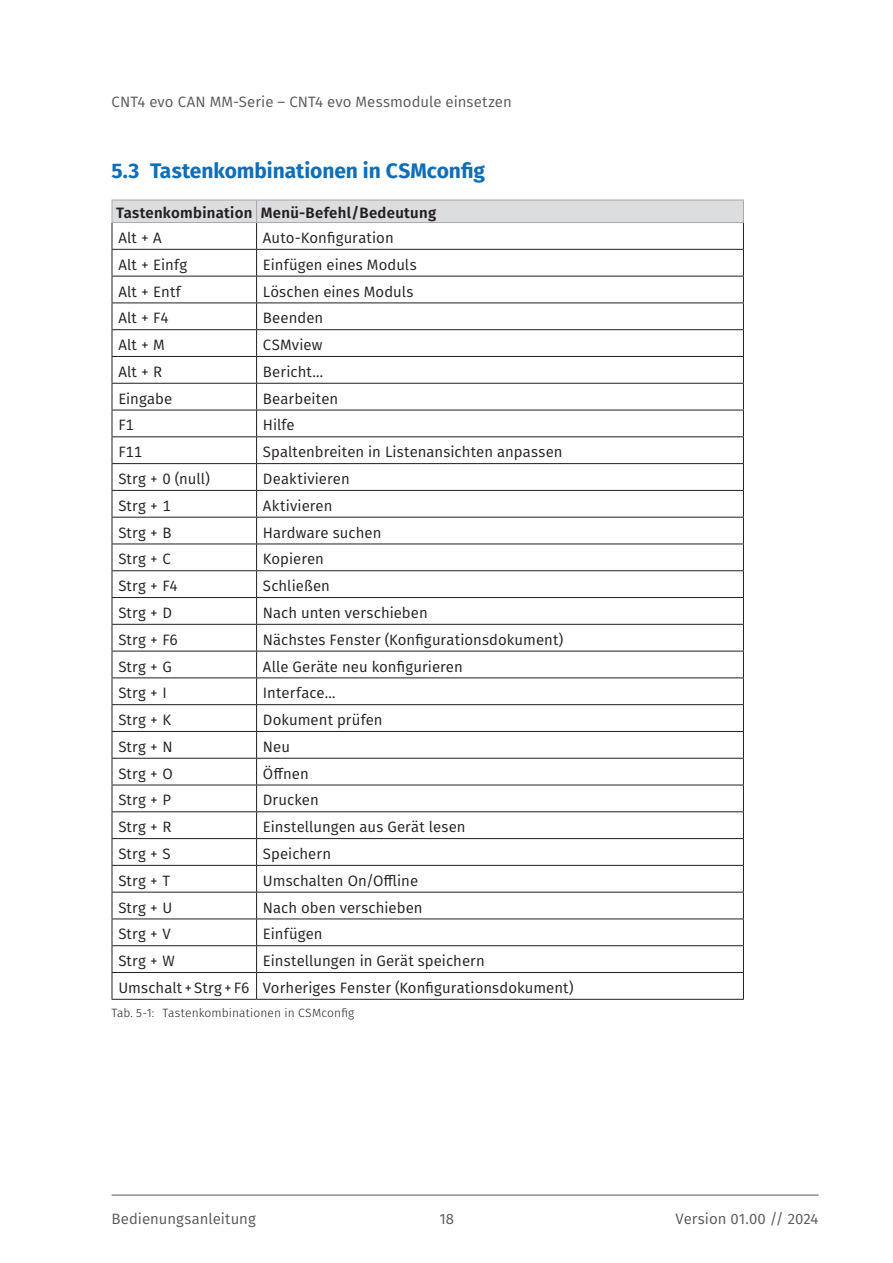
<style>
.page{position:relative;width:893px;height:1263px;background:#fff}
.page>*{position:absolute;margin:0;border:0;box-sizing:border-box;transform-origin:0 0}
.t1{font:700 21px "Fira Sans";color:#0f6eb8}
.Text_Tabelle{font:15px "Fira Sans";letter-spacing:.005em;color:#231f20}
.t2{font:15px "Fira Sans";letter-spacing:.005em;color:#57585a}
.Tabelle_einfach_Headline{font:600 15px "Fira Sans";letter-spacing:.02em;color:#231f20}
.t3{font:300 12px "Fira Sans";letter-spacing:.01em;color:#231f20}
</style>
<div class="page">
<hr style="left:112px;top:1195px;width:707px;height:1px;background:#57585a">
<hr style="left:112px;top:999px;width:145px;height:1px;background:#231f20">
<hr style="left:257px;top:999px;width:487px;height:1px;background:#231f20">
<svg style="left:112px;top:200px;width:632px;height:799px"></svg>
<p class="t2" style="left:112px;top:91px;width:402px">CNT4 evo CAN MM-Serie – CNT4 evo Messmodule einsetzen</p>
<p class="t1" style="left:112px;top:153px;width:375px">5.3 Tastenkombinationen in CSMconfig</p>
<p class="Tabelle_einfach_Headline" style="left:116px;top:201px;width:138px">Tastenkombination</p>
<p class="Tabelle_einfach_Headline" style="left:261px;top:201px;width:177px">Menü-Befehl/Bedeutung</p>
<p class="Text_Tabelle" style="left:118px;top:227px;width:45px">Alt + A</p>
<p class="Text_Tabelle" style="left:263px;top:227px;width:132px">Auto-Konfiguration</p>
<p class="Text_Tabelle" style="left:118px;top:253px;width:70px">Alt + Einfg</p>
<p class="Text_Tabelle" style="left:263px;top:253px;width:155px">Einfügen eines Moduls</p>
<p class="Text_Tabelle" style="left:118px;top:280px;width:64px">Alt + Entf</p>
<p class="Text_Tabelle" style="left:263px;top:280px;width:152px">Löschen eines Moduls</p>
<p class="Text_Tabelle" style="left:118px;top:307px;width:52px">Alt + F4</p>
<p class="Text_Tabelle" style="left:263px;top:307px;width:62px">Beenden</p>
<p class="Text_Tabelle" style="left:118px;top:334px;width:48px">Alt + M</p>
<p class="Text_Tabelle" style="left:263px;top:334px;width:61px">CSMview</p>
<p class="Text_Tabelle" style="left:118px;top:360px;width:45px">Alt + R</p>
<p class="Text_Tabelle" style="left:263px;top:360px;width:62px">Bericht…</p>
<p class="Text_Tabelle" style="left:118px;top:387px;width:55px">Eingabe</p>
<p class="Text_Tabelle" style="left:263px;top:387px;width:77px">Bearbeiten</p>
<p class="Text_Tabelle" style="left:118px;top:414px;width:17px">F1</p>
<p class="Text_Tabelle" style="left:263px;top:414px;width:33px">Hilfe</p>
<p class="Text_Tabelle" style="left:118px;top:441px;width:25px">F11</p>
<p class="Text_Tabelle" style="left:263px;top:441px;width:301px">Spaltenbreiten in Listenansichten anpassen</p>
<p class="Text_Tabelle" style="left:118px;top:468px;width:93px">Strg + 0 (null)</p>
<p class="Text_Tabelle" style="left:263px;top:468px;width:88px">Deaktivieren</p>
<p class="Text_Tabelle" style="left:118px;top:494px;width:54px">Strg + 1</p>
<p class="Text_Tabelle" style="left:263px;top:494px;width:71px">Aktivieren</p>
<p class="Text_Tabelle" style="left:118px;top:521px;width:55px">Strg + B</p>
<p class="Text_Tabelle" style="left:263px;top:521px;width:120px">Hardware suchen</p>
<p class="Text_Tabelle" style="left:118px;top:548px;width:54px">Strg + C</p>
<p class="Text_Tabelle" style="left:263px;top:548px;width:63px">Kopieren</p>
<p class="Text_Tabelle" style="left:118px;top:575px;width:61px">Strg + F4</p>
<p class="Text_Tabelle" style="left:263px;top:575px;width:69px">Schließen</p>
<p class="Text_Tabelle" style="left:118px;top:601px;width:55px">Strg + D</p>
<p class="Text_Tabelle" style="left:263px;top:601px;width:166px">Nach unten verschieben</p>
<p class="Text_Tabelle" style="left:118px;top:628px;width:61px">Strg + F6</p>
<p class="Text_Tabelle" style="left:263px;top:628px;width:302px">Nächstes Fenster (Konfigurationsdokument)</p>
<p class="Text_Tabelle" style="left:118px;top:655px;width:55px">Strg + G</p>
<p class="Text_Tabelle" style="left:263px;top:655px;width:201px">Alle Geräte neu konfigurieren</p>
<p class="Text_Tabelle" style="left:118px;top:682px;width:50px">Strg + I</p>
<p class="Text_Tabelle" style="left:263px;top:682px;width:74px">Interface…</p>
<p class="Text_Tabelle" style="left:118px;top:709px;width:54px">Strg + K</p>
<p class="Text_Tabelle" style="left:263px;top:709px;width:121px">Dokument prüfen</p>
<p class="Text_Tabelle" style="left:118px;top:735px;width:56px">Strg + N</p>
<p class="Text_Tabelle" style="left:263px;top:735px;width:29px">Neu</p>
<p class="Text_Tabelle" style="left:118px;top:762px;width:56px">Strg + O</p>
<p class="Text_Tabelle" style="left:263px;top:762px;width:47px">Öffnen</p>
<p class="Text_Tabelle" style="left:118px;top:789px;width:54px">Strg + P</p>
<p class="Text_Tabelle" style="left:263px;top:789px;width:57px">Drucken</p>
<p class="Text_Tabelle" style="left:118px;top:816px;width:54px">Strg + R</p>
<p class="Text_Tabelle" style="left:263px;top:816px;width:204px">Einstellungen aus Gerät lesen</p>
<p class="Text_Tabelle" style="left:118px;top:842px;width:54px">Strg + S</p>
<p class="Text_Tabelle" style="left:263px;top:842px;width:70px">Speichern</p>
<p class="Text_Tabelle" style="left:118px;top:869px;width:53px">Strg + T</p>
<p class="Text_Tabelle" style="left:263px;top:869px;width:157px">Umschalten On/Offline</p>
<p class="Text_Tabelle" style="left:118px;top:896px;width:55px">Strg + U</p>
<p class="Text_Tabelle" style="left:263px;top:896px;width:161px">Nach oben verschieben</p>
<p class="Text_Tabelle" style="left:118px;top:923px;width:54px">Strg + V</p>
<p class="Text_Tabelle" style="left:263px;top:923px;width:61px">Einfügen</p>
<p class="Text_Tabelle" style="left:118px;top:950px;width:58px">Strg + W</p>
<p class="Text_Tabelle" style="left:263px;top:950px;width:223px">Einstellungen in Gerät speichern</p>
<p class="Text_Tabelle" style="left:118px;top:976px;width:133px">Umschalt+Strg+F6</p>
<p class="Text_Tabelle" style="left:263px;top:976px;width:312px">Vorheriges Fenster (Konfigurationsdokument)</p>
<p class="t3" style="left:112px;top:1005px;width:244px">Tab. 5-1: Tastenkombinationen in CSMconfig</p>
<p class="t2" style="left:112px;top:1208px;width:146px">Bedienungsanleitung</p>
<p class="t2" style="left:439px;top:1208px;width:16px">18</p>
<p class="t2" style="left:676px;top:1208px;width:144px">Version 01.00 // 2024</p>
</div>
